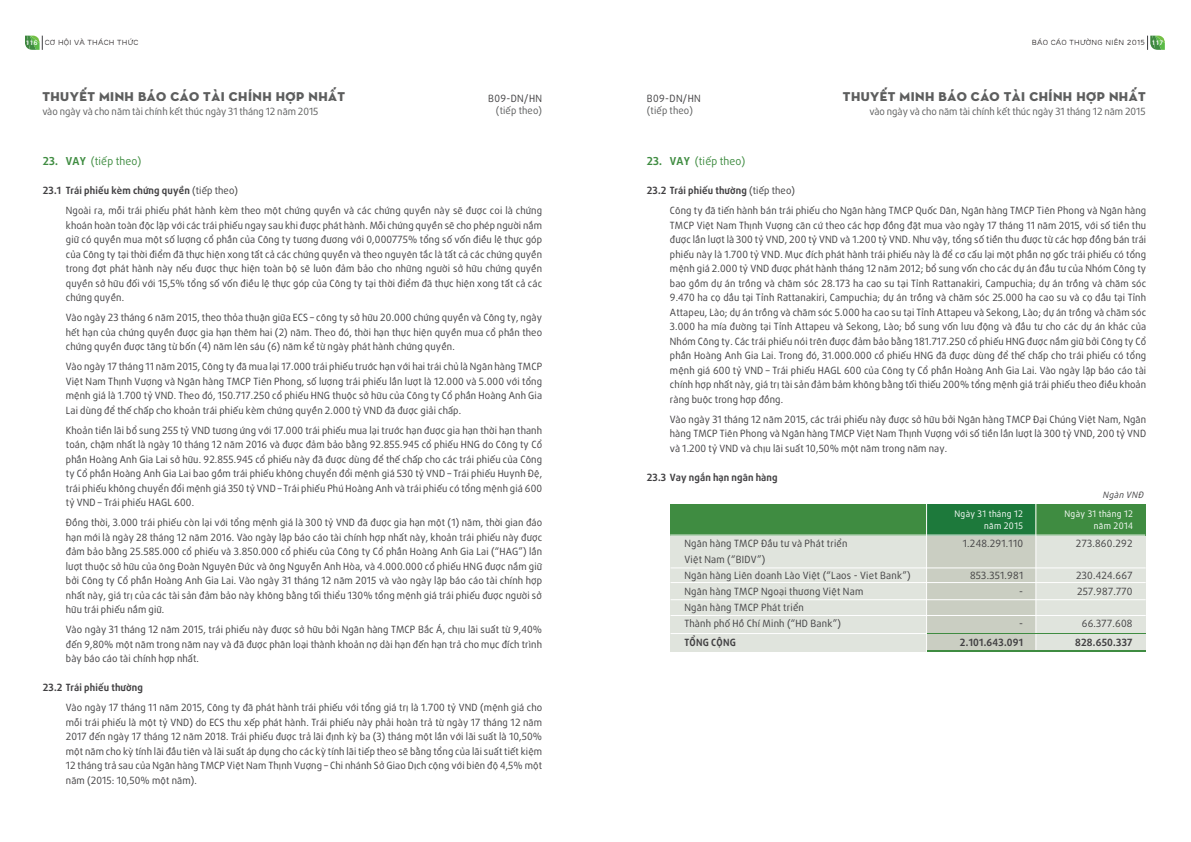
<style>
.page{position:relative;width:1191px;height:842px;background:#fff}
.page>*{position:absolute;margin:0;border:0;box-sizing:border-box;transform-origin:0 0}
.t1{font:13px "UTM Neutra";letter-spacing:.035em;color:#5d5e5e}
.t2{font:11px "UTM Daxline";letter-spacing:.015em;color:#3f8c41}
.t3{font:10px/14.5px "UTM Daxline";letter-spacing:.015em;color:#414042;text-align:justify}
.t4{font:10px/12px "UTM Daxline";color:#5d5e5e;text-align:right}
.t5{font:700 10px "UTM Daxline";letter-spacing:.025em;color:#414042}
.t6{font:9px/12px "UTM Daxline";letter-spacing:.045em;color:#fff;text-align:right}
.t7{font:italic 8.8px "UTM Daxline";color:#414042}
.t8{font:7.4px "UTM Ericsson Capital";letter-spacing:.035em;color:#231f20}
.s1{font-family:"UTM Neo Sans Intel";font-weight:700;font-size:6.1px;color:#fff}
.s2{color:#414042}
.s3{font-weight:700}
</style>
<div class="page">
<svg style="left:25px;top:36px;width:18px;height:14px"></svg>
<svg style="left:1147px;top:36px;width:18px;height:14px"></svg>
<div style="left:670px;top:518px;width:475px;height:134px;background:#e0e4dd"></div>
<div style="left:926px;top:518px;width:110px;height:134px;background:#cacec2"></div>
<div style="left:670px;top:504px;width:475px;height:31px;background:#3f8c41"></div>
<div style="left:926px;top:504px;width:109px;height:31px;background:#1d793b"></div>
<hr style="left:670px;top:535px;width:475px;height:1px;background:#fff">
<hr style="left:670px;top:568px;width:475px;height:1px;background:#fff">
<hr style="left:670px;top:582px;width:475px;height:1px;background:#fff">
<hr style="left:670px;top:599px;width:475px;height:1px;background:#fff">
<hr style="left:670px;top:615px;width:475px;height:1px;background:#fff">
<hr style="left:926px;top:504px;width:1px;height:148px;background:#fff">
<hr style="left:1035px;top:504px;width:1px;height:148px;background:#fff">
<hr style="left:670px;top:633px;width:256px;height:1px;background:#fff">
<hr style="left:926px;top:650px;width:219px;height:2px;background:#3f8c41">
<hr style="left:926px;top:633px;width:219px;height:1px;background:#3f8c41">
<p class="t8" style="left:26px;top:37px;width:114px"><span class="s1">116</span> CƠ HỘI VÀ THÁCH THỨC</p>
<p class="t8" style="left:1032px;top:37px;width:133px">BÁO CÁO THƯỜNG NIÊN 2015 <span class="s1">117</span></p>
<p class="t1" style="left:42px;top:87px;width:304px">THUYẾT MINH BÁO CÁO TÀI CHÍNH HỢP NHẤT</p>
<p class="t4" style="left:42px;top:105px;width:277px">vào ngày và cho năm tài chính kết thúc ngày 31 tháng 12 năm 2015</p>
<p class="t4" style="left:488px;top:92px;width:55px"><span class="s2">B09-DN/HN </span>(tiếp theo)</p>
<p class="t4" style="left:647px;top:92px;width:55px;text-align:left"><span class="s2">B09-DN/HN </span>(tiếp theo)</p>
<p class="t1" style="left:843px;top:87px;width:304px">THUYẾT MINH BÁO CÁO TÀI CHÍNH HỢP NHẤT</p>
<p class="t4" style="left:869px;top:105px;width:277px">vào ngày và cho năm tài chính kết thúc ngày 31 tháng 12 năm 2015</p>
<p class="t2" style="left:43px;top:154px;width:100px"><span class="s3">23. VAY</span> (tiếp theo)</p>
<p class="t3" style="left:66px;top:180px;width:478px;line-height:20px;text-indent:-23px"><span class="s3">23.1 Trái phiếu kèm chứng quyền</span> (tiếp theo)<br>Ngoài ra, mỗi trái phiếu phát hành kèm theo một chứng quyền và các chứng quyền này sẽ được coi là chứng</p>
<p class="t3" style="left:66px;top:217px;width:478px">khoán hoàn toàn độc lập với các trái phiếu ngay sau khi được phát hành. Mỗi chứng quyền sẽ cho phép người nắm giữ có quyền mua một số lượng cổ phần của Công ty tương đương với 0,000775% tổng số vốn điều lệ thực góp của Công ty tại thời điểm đã thực hiện xong tất cả các chứng quyền và theo nguyên tắc là tất cả các chứng quyền trong đợt phát hành này nếu được thực hiện toàn bộ sẽ luôn đảm bảo cho những người sở hữu chứng quyền quyền sở hữu đối với 15,5% tổng số vốn điều lệ thực góp của Công ty tại thời điểm đã thực hiện xong tất cả các chứng quyền.</p>
<p class="t3" style="left:66px;top:310px;width:478px">Vào ngày 23 tháng 6 năm 2015, theo thỏa thuận giữa ECS – công ty sở hữu 20.000 chứng quyền và Công ty, ngày hết hạn của chứng quyền được gia hạn thêm hai (2) năm. Theo đó, thời hạn thực hiện quyền mua cổ phần theo chứng quyền được tăng từ bốn (4) năm lên sáu (6) năm kể từ ngày phát hành chứng quyền.</p>
<p class="t3" style="left:66px;top:359px;width:478px">Vào ngày 17 tháng 11 năm 2015, Công ty đã mua lại 17.000 trái phiếu trước hạn với hai trái chủ là Ngân hàng TMCP Việt Nam Thịnh Vượng và Ngân hàng TMCP Tiên Phong, số lượng trái phiếu lần lượt là 12.000 và 5.000 với tổng mệnh giá là 1.700 tỷ VND. Theo đó, 150.717.250 cổ phiếu HNG thuộc sở hữu của Công ty Cổ phần Hoàng Anh Gia Lai dùng để thế chấp cho khoản trái phiếu kèm chứng quyền 2.000 tỷ VND đã được giải chấp.</p>
<p class="t3" style="left:66px;top:422px;width:478px">Khoản tiền lãi bổ sung 255 tỷ VND tương ứng với 17.000 trái phiếu mua lại trước hạn được gia hạn thời hạn thanh toán, chậm nhất là ngày 10 tháng 12 năm 2016 và được đảm bảo bằng 92.855.945 cổ phiếu HNG do Công ty Cổ phần Hoàng Anh Gia Lai sở hữu. 92.855.945 cổ phiếu này đã được dùng để thế chấp cho các trái phiếu của Công ty Cổ phần Hoàng Anh Gia Lai bao gồm trái phiếu không chuyển đổi mệnh giá 530 tỷ VND – Trái phiếu Huynh Ðệ, trái phiếu không chuyển đổi mệnh giá 350 tỷ VND – Trái phiếu Phú Hoàng Anh và trái phiếu có tổng mệnh giá 600 tỷ VND – Trái phiếu HAGL 600.</p>
<p class="t3" style="left:66px;top:515px;width:478px">Ðồng thời, 3.000 trái phiếu còn lại với tổng mệnh giá là 300 tỷ VND đã được gia hạn một (1) năm, thời gian đáo hạn mới là ngày 28 tháng 12 năm 2016. Vào ngày lập báo cáo tài chính hợp nhất này, khoản trái phiếu này được đảm bảo bằng 25.585.000 cổ phiếu và 3.850.000 cổ phiếu của Công ty Cổ phần Hoàng Anh Gia Lai (“HAG”) lần lượt thuộc sở hữu của ông Ðoàn Nguyên Ðức và ông Nguyễn Anh Hòa, và 4.000.000 cổ phiếu HNG được nắm giữ bởi Công ty Cổ phần Hoàng Anh Gia Lai. Vào ngày 31 tháng 12 năm 2015 và vào ngày lập báo cáo tài chính hợp nhất này, giá trị của các tài sản đảm bảo này không bằng tối thiểu 130% tổng mệnh giá trái phiếu được người sở hữu trái phiếu nắm giữ.</p>
<p class="t3" style="left:66px;top:622px;width:478px">Vào ngày 31 tháng 12 năm 2015, trái phiếu này được sở hữu bởi Ngân hàng TMCP Bắc Á, chịu lãi suất từ 9,40% đến 9,80% một năm trong năm nay và đã được phân loại thành khoản nợ dài hạn đến hạn trả cho mục đích trình bày báo cáo tài chính hợp nhất.</p>
<p class="t3" style="left:66px;top:677px;width:478px;line-height:20px;text-indent:-23px"><span class="s3">23.2 Trái phiếu thường<br></span>Vào ngày 17 tháng 11 năm 2015, Công ty đã phát hành trái phiếu với tổng giá trị là 1.700 tỷ VND (mệnh giá cho</p>
<p class="t3" style="left:66px;top:714px;width:478px">mỗi trái phiếu là một tỷ VND) do ECS thu xếp phát hành. Trái phiếu này phải hoàn trả từ ngày 17 tháng 12 năm 2017 đến ngày 17 tháng 12 năm 2018. Trái phiếu được trả lãi định kỳ ba (3) tháng một lần với lãi suất là 10,50% một năm cho kỳ tính lãi đầu tiên và lãi suất áp dụng cho các kỳ tính lãi tiếp theo sẽ bằng tổng của lãi suất tiết kiệm 12 tháng trả sau của Ngân hàng TMCP Việt Nam Thịnh Vượng – Chi nhánh Sở Giao Dịch cộng với biên độ 4,5% một năm (2015: 10,50% một năm).</p>
<p class="t2" style="left:647px;top:154px;width:100px"><span class="s3">23. VAY</span> (tiếp theo)</p>
<p class="t3" style="left:670px;top:180px;width:478px;line-height:20px;text-indent:-23px"><span class="s3">23.2 Trái phiếu thường</span> (tiếp theo)<br>Công ty đã tiến hành bán trái phiếu cho Ngân hàng TMCP Quốc Dân, Ngân hàng TMCP Tiên Phong và Ngân hàng</p>
<p class="t3" style="left:670px;top:217px;width:478px">TMCP Việt Nam Thịnh Vượng căn cứ theo các hợp đồng đặt mua vào ngày 17 tháng 11 năm 2015, với số tiền thu được lần lượt là 300 tỷ VND, 200 tỷ VND và 1.200 tỷ VND. Như vậy, tổng số tiền thu được từ các hợp đồng bán trái phiếu này là 1.700 tỷ VND. Mục đích phát hành trái phiếu này là để cơ cấu lại một phần nợ gốc trái phiếu có tổng mệnh giá 2.000 tỷ VND được phát hành tháng 12 năm 2012; bổ sung vốn cho các dự án đầu tư của Nhóm Công ty bao gồm dự án trồng và chăm sóc 28.173 ha cao su tại Tỉnh Rattanakiri, Campuchia; dự án trồng và chăm sóc 9.470 ha cọ dầu tại Tỉnh Rattanakiri, Campuchia; dự án trồng và chăm sóc 25.000 ha cao su và cọ dầu tại Tỉnh Attapeu, Lào; dự án trồng và chăm sóc 5.000 ha cao su tại Tỉnh Attapeu và Sekong, Lào; dự án trồng và chăm sóc 3.000 ha mía đường tại Tỉnh Attapeu và Sekong, Lào; bổ sung vốn lưu động và đầu tư cho các dự án khác của Nhóm Công ty. Các trái phiếu nói trên được đảm bảo bằng 181.717.250 cổ phiếu HNG được nắm giữ bởi Công ty Cổ phần Hoàng Anh Gia Lai. Trong đó, 31.000.000 cổ phiếu HNG đã được dùng để thế chấp cho trái phiếu có tổng mệnh giá 600 tỷ VND – Trái phiếu HAGL 600 của Công ty Cổ phần Hoàng Anh Gia Lai. Vào ngày lập báo cáo tài chính hợp nhất này, giá trị tài sản đảm bảm không bằng tối thiếu 200% tổng mệnh giá trái phiếu theo điều khoản ràng buộc trong hợp đồng.</p>
<p class="t3" style="left:670px;top:411px;width:478px">Vào ngày 31 tháng 12 năm 2015, các trái phiếu này được sở hữu bởi Ngân hàng TMCP Ðại Chúng Việt Nam, Ngân hàng TMCP Tiên Phong và Ngân hàng TMCP Việt Nam Thịnh Vượng với số tiền lần lượt là 300 tỷ VND, 200 tỷ VND và 1.200 tỷ VND và chịu lãi suất 10,50% một năm trong năm nay.</p>
<p class="t5" style="left:647px;top:470px;width:132px">23.3 Vay ngắn hạn ngân hàng</p>
<p class="t7" style="left:1102px;top:489px;width:44px">Ngàn VNÐ</p>
<p class="t6" style="left:1064px;top:507px;width:70px">Ngày 31 tháng 12 năm 2014</p>
<p class="t6" style="left:954px;top:507px;width:70px">Ngày 31 tháng 12 năm 2015</p>
<p class="t3" style="left:684px;top:536px;width:165px">Ngân hàng TMCP Ðầu tư và Phát triển</p>
<p class="t3" style="left:963px;top:536px;width:62px">1.248.291.110</p>
<p class="t3" style="left:1076px;top:536px;width:58px">273.860.292</p>
<p class="t3" style="left:684px;top:551px;width:228px;line-height:16px">Việt Nam (“BIDV”)<br>Ngân hàng Liên doanh Lào Việt (“Laos - Viet Bank”)</p>
<p class="t3" style="left:970px;top:568px;width:55px">853.351.981</p>
<p class="t3" style="left:1076px;top:568px;width:58px">230.424.667</p>
<p class="t3" style="left:684px;top:584px;width:180px">Ngân hàng TMCP Ngoại thương Việt Nam</p>
<p class="t3" style="left:1019px;top:584px;width:5px">-</p>
<p class="t3" style="left:1077px;top:584px;width:57px">257.987.770</p>
<p class="t3" style="left:684px;top:599px;width:158px;line-height:16px">Ngân hàng TMCP Phát triển<br>Thành phố Hồ Chí Minh (“HD Bank”)</p>
<p class="t3" style="left:1019px;top:616px;width:5px">-</p>
<p class="t3" style="left:1081px;top:616px;width:52px">66.377.608</p>
<p class="t5" style="left:684px;top:635px;width:53px">TỔNG CỘNG</p>
<p class="t5" style="left:960px;top:635px;width:65px">2.101.643.091</p>
<p class="t5" style="left:1075px;top:635px;width:59px">828.650.337</p>
</div>
